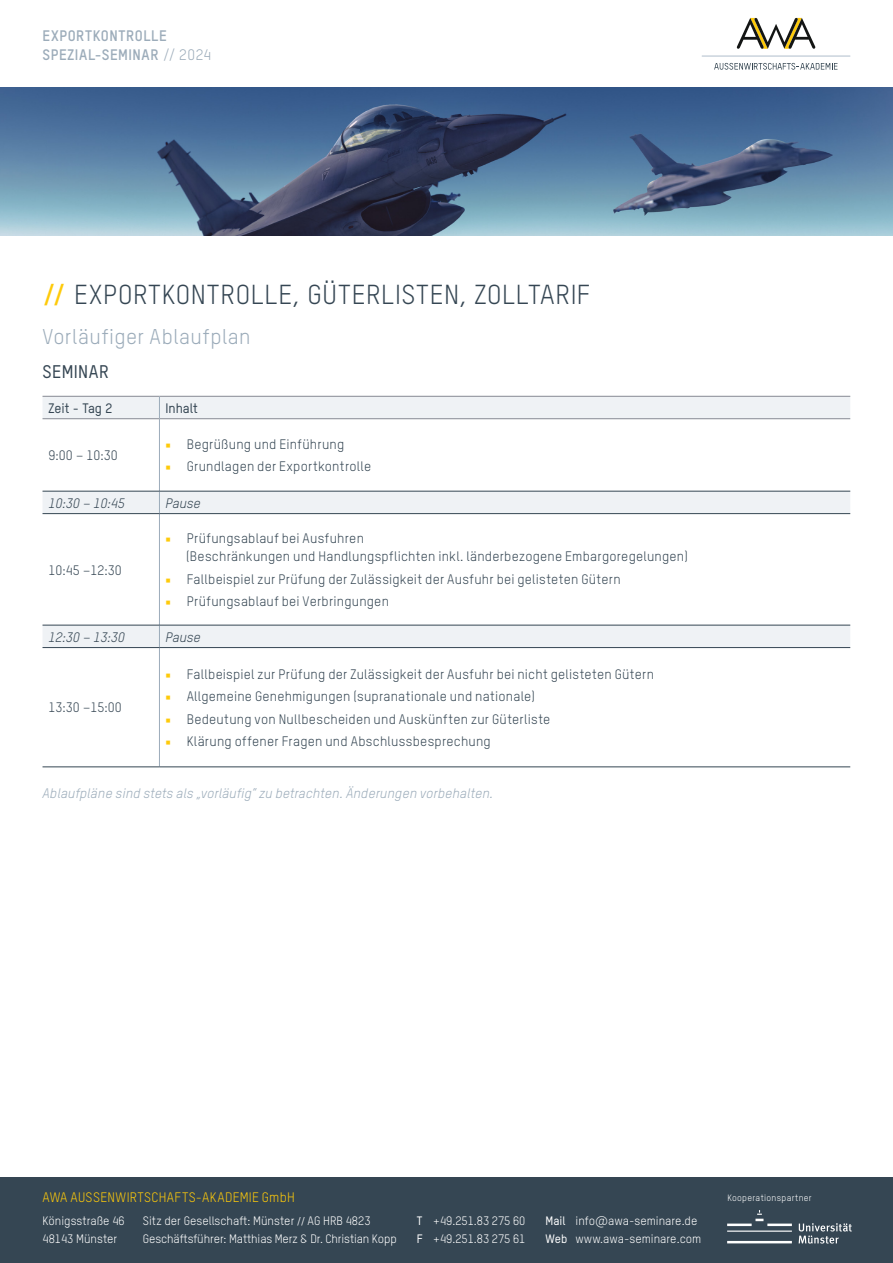
<style>
.page{position:relative;width:893px;height:1263px;background:#fff}
.page>*{position:absolute;margin:0;border:0;box-sizing:border-box;transform-origin:0 0}
.t1{font:27px "TSTARPRO";letter-spacing:.025em;color:#354653}
.t2{font:21px "TSTARPRO";letter-spacing:.02em;color:#9cacba}
.t3{font:500 18px "TSTARPRO";letter-spacing:.025em;color:#354653}
.t4{font:700 15px "TSTARPRO";letter-spacing:.045em;color:#9cacba}
.t5{font:13.5px "TSTARPRO";letter-spacing:.015em;color:#354653}
.t6{font:italic 13.5px "TSTARPRO";letter-spacing:.01em;color:#9cacba}
.t7{font:13.5px "TSTARPRO";letter-spacing:.02em;color:#feca0a}
.t8{font:italic 13.5px "TSTARPRO";color:#354653}
.t9{font:500 13.5px "TSTARPRO";color:#354653}
.t10{font:12px "TSTARPRO";color:#fff}
.t11{font:9px "TSTARPRO";letter-spacing:.03em;color:#fff}
.s1{font-weight:400}
.s2{font-weight:700;color:#feca0a}
.s3{font-family:"Minion Pro";color:#feca0a}
.s4{font-family:"Minion Pro"}
.s5{font-weight:500}
</style>
<div class="page">
<hr style="left:702px;top:55px;width:148px;height:2px;background:#c6d0da">
<svg style="left:736px;top:18px;width:80px;height:31px"></svg>
<svg style="left:714px;top:63px;width:123px;height:7px"></svg>
<svg style="left:43px;top:397px;width:807px;height:250px"></svg>
<hr style="left:159px;top:419px;width:1px;height:72px;background:#9cacba">
<svg style="left:159px;top:492px;width:1px;height:21px"></svg>
<hr style="left:159px;top:514px;width:1px;height:111px;background:#9cacba">
<svg style="left:159px;top:626px;width:1px;height:21px"></svg>
<hr style="left:159px;top:648px;width:1px;height:119px;background:#9cacba">
<hr style="left:43px;top:396px;width:116px;height:1px;background:#868a94">
<hr style="left:159px;top:396px;width:691px;height:1px;background:#868a94">
<hr style="left:43px;top:418px;width:116px;height:1px;background:#868a94">
<hr style="left:159px;top:418px;width:691px;height:1px;background:#868a94">
<hr style="left:43px;top:491px;width:116px;height:1px;background:#354653">
<hr style="left:159px;top:491px;width:691px;height:1px;background:#354653">
<hr style="left:43px;top:513px;width:116px;height:1px;background:#354653">
<hr style="left:159px;top:513px;width:691px;height:1px;background:#354653">
<hr style="left:43px;top:625px;width:116px;height:1px;background:#354653">
<hr style="left:159px;top:625px;width:691px;height:1px;background:#354653">
<hr style="left:43px;top:647px;width:116px;height:1px;background:#354653">
<hr style="left:159px;top:647px;width:691px;height:1px;background:#354653">
<hr style="left:43px;top:767px;width:116px;height:1px;background:#354653">
<hr style="left:159px;top:767px;width:691px;height:1px;background:#354653">
<svg style="left:159px;top:397px;width:1px;height:21px"></svg>
<img style="left:0;top:87px;width:893px;height:149px">
<div style="left:0;top:1178px;width:893px;height:85px;background:#354653"></div>
<svg style="left:727px;top:1210px;width:125px;height:33px"></svg>
<p class="t4" style="left:43px;top:25px;width:126px">EXPORTKONTROLLE</p>
<p class="t4" style="left:43px;top:44px;width:170px">SPEZIAL-SEMINAR <span class="s1">// 2024</span></p>
<p class="t1" style="left:43px;top:276px;width:549px"><span class="s2">//</span> EXPORTKONTROLLE, GÜTERLISTEN, ZOLLTARIF</p>
<p class="t2" style="left:43px;top:322px;width:210px">Vorläufiger Ablaufplan</p>
<p class="t3" style="left:43px;top:359px;width:68px">SEMINAR</p>
<p class="t9" style="left:49px;top:399px;width:65px">Zeit - Tag 2</p>
<p class="t9" style="left:165px;top:399px;width:34px">Inhalt</p>
<p class="t5" style="left:49px;top:446px;width:71px">9:00 – 10:30</p>
<p class="t5" style="left:165px;top:435px;width:180px"><span class="s3">■</span> Begrüßung und Einführung</p>
<p class="t5" style="left:165px;top:458px;width:207px"><span class="s3">■</span> Grundlagen der Exportkontrolle</p>
<p class="t8" style="left:49px;top:494px;width:78px">10:30 – 10:45</p>
<p class="t8" style="left:165px;top:494px;width:37px">Pause</p>
<p class="t5" style="left:49px;top:561px;width:75px">10:45 –12:30</p>
<p class="t5" style="left:165px;top:529px;width:200px"><span class="s3">■</span> Prüfungsablauf bei Ausfuhren</p>
<p class="t5" style="left:186px;top:547px;width:503px">(Beschränkungen und Handlungspflichten inkl. länderbezogene Embargoregelungen)</p>
<p class="t5" style="left:165px;top:570px;width:457px"><span class="s3">■</span> Fallbeispiel zur Prüfung der Zulässigkeit der Ausfuhr bei gelisteten Gütern</p>
<p class="t5" style="left:165px;top:592px;width:225px"><span class="s3">■</span> Prüfungsablauf bei Verbringungen</p>
<p class="t8" style="left:49px;top:628px;width:78px">12:30 – 13:30</p>
<p class="t8" style="left:165px;top:628px;width:37px">Pause</p>
<p class="t5" style="left:165px;top:665px;width:490px"><span class="s3">■</span> Fallbeispiel zur Prüfung der Zulässigkeit der Ausfuhr bei nicht gelisteten Gütern</p>
<p class="t5" style="left:165px;top:687px;width:371px"><span class="s3">■</span> Allgemeine Genehmigungen (supranationale und nationale)</p>
<p class="t5" style="left:165px;top:710px;width:386px"><span class="s3">■</span> Bedeutung von Nullbescheiden und Auskünften zur Güterliste</p>
<p class="t5" style="left:165px;top:732px;width:327px"><span class="s3">■</span> Klärung offener Fragen und Abschlussbesprechung</p>
<p class="t6" style="left:43px;top:784px;width:452px">Ablaufpläne sind stets als „vorläufig“ zu betrachten. Änderungen vorbehalten.</p>
<p class="t5" style="left:49px;top:699px;width:75px">13:30 –15:00</p>
<p class="t7" style="left:43px;top:1188px;width:254px">AWA AUSSENWIRTSCHAFTS-AKADEMIE GmbH</p>
<p class="t10" style="left:43px;top:1213px;width:84px">Königsstraße 46</p>
<p class="t10" style="left:43px;top:1231px;width:76px">48143 Münster</p>
<p class="t10" style="left:143px;top:1212px;width:229px">Sitz der Gesellschaft: Münster <span class="s4">//</span> AG HRB 4823</p>
<p class="t10" style="left:143px;top:1230px;width:255px">Geschäftsführer: Matthias Merz &amp; Dr. Christian Kopp</p>
<p class="t10" style="left:417px;top:1212px;width:110px"><span class="s5">T</span> +49.251.83 275 60</p>
<p class="t10" style="left:417px;top:1230px;width:110px"><span class="s5">F</span> +49.251.83 275 61</p>
<p class="t10" style="left:546px;top:1212px;width:153px"><span class="s5">Mail</span> info@awa-seminare.de</p>
<p class="t10" style="left:546px;top:1230px;width:157px"><span class="s5">Web</span> www.awa-seminare.com</p>
<p class="t11" style="left:727px;top:1192px;width:86px">Kooperationspartner</p>
</div>
